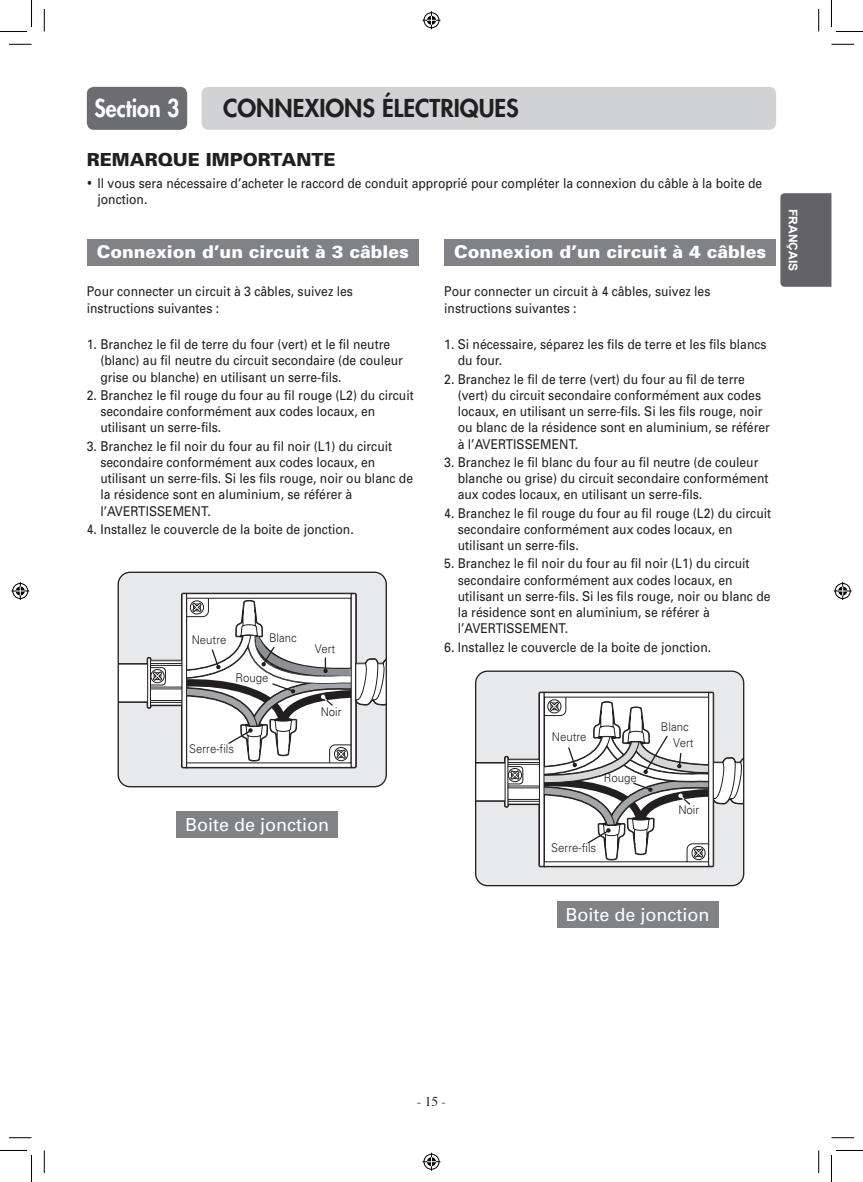
<style>
.page{position:relative;width:863px;height:1182px;background:#fff}
.page>*{position:absolute;margin:0;border:0;box-sizing:border-box;transform-origin:0 0}
.t1{font:800 24px "Futura";color:#231f20}
.t2{font:800 24px "Futura";color:#fff;scale:.9 1}
.t3{font:18px "Univers";color:#fff}
.t4{font:900 18px "Univers";color:#231f20}
.t5{font:900 17.55px "Univers";color:#fff}
.t6{font:13.5px/16.2px "Univers";color:#231f20;scale:.9 1}
.t7{font:13.5px "Times";color:#231f20}
.t8{font:300 12px/16.2px "Univers";color:#231f20;scale:.95 1}
.t9{font:700 12px "Arial";color:#fff}
</style>
<div class="page">
<div style="left:87px;top:87px;width:100px;height:43px;background:#6c6d70;border-radius:7px"></div>
<div style="left:201px;top:87px;width:575px;height:43px;background:#d1d2d4;border-radius:7px"></div>
<div style="left:780px;top:193px;width:51px;height:94px;background:#636366"></div>
<div style="left:176px;top:811px;width:162px;height:26px;background:#808285"></div>
<svg style="left:118px;top:572px;width:268px;height:214px"></svg>
<div style="left:556px;top:901px;width:162px;height:26px;background:#808285"></div>
<svg style="left:475px;top:674px;width:268px;height:211px"></svg>
<div style="left:87px;top:239px;width:331px;height:26px;background:#808285"></div>
<div style="left:444px;top:239px;width:332px;height:26px;background:#808285"></div>
<svg style="left:9px;top:44px;width:23px;height:1px"></svg>
<svg style="left:831px;top:44px;width:22px;height:1px"></svg>
<svg style="left:9px;top:1137px;width:23px;height:1px"></svg>
<svg style="left:831px;top:1137px;width:22px;height:1px"></svg>
<svg style="left:44px;top:9px;width:1px;height:23px"></svg>
<svg style="left:44px;top:1150px;width:1px;height:22px"></svg>
<svg style="left:818px;top:9px;width:1px;height:23px"></svg>
<svg style="left:818px;top:1150px;width:1px;height:22px"></svg>
<svg style="left:0;top:0;width:32px;height:32px"></svg>
<svg style="left:0;top:1150px;width:32px;height:31px"></svg>
<svg style="left:831px;top:0;width:31px;height:32px"></svg>
<svg style="left:831px;top:1150px;width:31px;height:31px"></svg>
<svg style="left:422px;top:11px;width:18px;height:18px"></svg>
<svg style="left:422px;top:1152px;width:18px;height:18px"></svg>
<svg style="left:11px;top:582px;width:18px;height:18px"></svg>
<svg style="left:833px;top:582px;width:18px;height:18px"></svg>
<h1 class="t2" style="left:94px;top:92px;width:96px">Section 3</h1>
<h1 class="t1" style="left:223px;top:92px;width:297px">CONNEXIONS ÉLECTRIQUES</h1>
<h2 class="t4" style="left:87px;top:148px;width:250px">REMARQUE IMPORTANTE</h2>
<p class="t6" style="left:97px;top:175px;width:740px;text-indent:-11px">• Il vous sera nécessaire d’acheter le raccord de conduit approprié pour compléter la connexion du câble à la boite de jonction.</p>
<p class="t5" style="left:97px;top:241px;width:313px">Connexion d’un circuit à 3 câbles</p>
<p class="t5" style="left:454px;top:241px;width:313px">Connexion d’un circuit à 4 câbles</p>
<p class="t6" style="left:87px;top:283px;width:297px">Pour connecter un circuit à 3 câbles, suivez les instructions suivantes :</p>
<p class="t6" style="left:100px;top:336px;width:338px;text-indent:-14px">1. Branchez le fil de terre du four (vert) et le fil neutre (blanc) au fil neutre du circuit secondaire (de couleur grise ou blanche) en utilisant un serre-fils.</p>
<p class="t6" style="left:100px;top:387px;width:350px;text-indent:-14px">2. Branchez le fil rouge du four au fil rouge (L2) du circuit secondaire conformément aux codes locaux, en utilisant un serre-fils.</p>
<p class="t6" style="left:100px;top:437px;width:349px;text-indent:-14px">3. Branchez le fil noir du four au fil noir (L1) du circuit secondaire conformément aux codes locaux, en utilisant un serre-fils. Si les fils rouge, noir ou blanc de la résidence sont en aluminium, se référer à l’AVERTISSEMENT.</p>
<p class="t6" style="left:87px;top:520px;width:298px">4. Installez le couvercle de la boite de jonction.</p>
<p class="t8" style="left:192px;top:631px;width:38px">Neutre</p>
<p class="t8" style="left:269px;top:629px;width:31px">Blanc</p>
<p class="t8" style="left:235px;top:669px;width:36px">Rouge</p>
<p class="t8" style="left:189px;top:740px;width:49px">Serre-fils</p>
<p class="t8" style="left:315px;top:640px;width:23px">Vert</p>
<p class="t8" style="left:320px;top:703px;width:23px">Noir</p>
<h2 class="t3" style="left:185px;top:813px;width:146px">Boite de jonction</h2>
<p class="t6" style="left:444px;top:283px;width:297px">Pour connecter un circuit à 4 câbles, suivez les instructions suivantes :</p>
<p class="t6" style="left:457px;top:336px;width:344px;text-indent:-14px">1. Si nécessaire, séparez les fils de terre et les fils blancs du four.</p>
<p class="t6" style="left:457px;top:370px;width:348px;text-indent:-14px">2. Branchez le fil de terre (vert) du four au fil de terre (vert) du circuit secondaire conformément aux codes locaux, en utilisant un serre-fils. Si les fils rouge, noir ou blanc de la résidence sont en aluminium, se référer à l’AVERTISSEMENT.</p>
<p class="t6" style="left:457px;top:453px;width:347px;text-indent:-14px">3. Branchez le fil blanc du four au fil neutre (de couleur blanche ou grise) du circuit secondaire conformément aux codes locaux, en utilisant un serre-fils.</p>
<p class="t6" style="left:457px;top:504px;width:350px;text-indent:-14px">4. Branchez le fil rouge du four au fil rouge (L2) du circuit secondaire conformément aux codes locaux, en utilisant un serre-fils.</p>
<p class="t6" style="left:457px;top:555px;width:349px;text-indent:-14px">5. Branchez le fil noir du four au fil noir (L1) du circuit secondaire conformément aux codes locaux, en utilisant un serre-fils. Si les fils rouge, noir ou blanc de la résidence sont en aluminium, se référer à l’AVERTISSEMENT.</p>
<p class="t6" style="left:444px;top:638px;width:298px">6. Installez le couvercle de la boite de jonction.</p>
<p class="t8" style="left:551px;top:728px;width:38px">Neutre</p>
<p class="t8" style="left:603px;top:769px;width:36px">Rouge</p>
<p class="t8" style="left:551px;top:839px;width:49px">Serre-fils</p>
<p class="t8" style="left:673px;top:718px;width:23px;text-indent:-12px">Blanc<br>Vert</p>
<p class="t8" style="left:678px;top:801px;width:23px">Noir</p>
<p class="t9" style="left:800px;top:209px;width:63px;rotate:90deg">FRANÇAIS</p>
<h2 class="t3" style="left:565px;top:903px;width:146px">Boite de jonction</h2>
<p class="t7" style="left:417px;top:1089px;width:31px">- 15 -</p>
</div>
